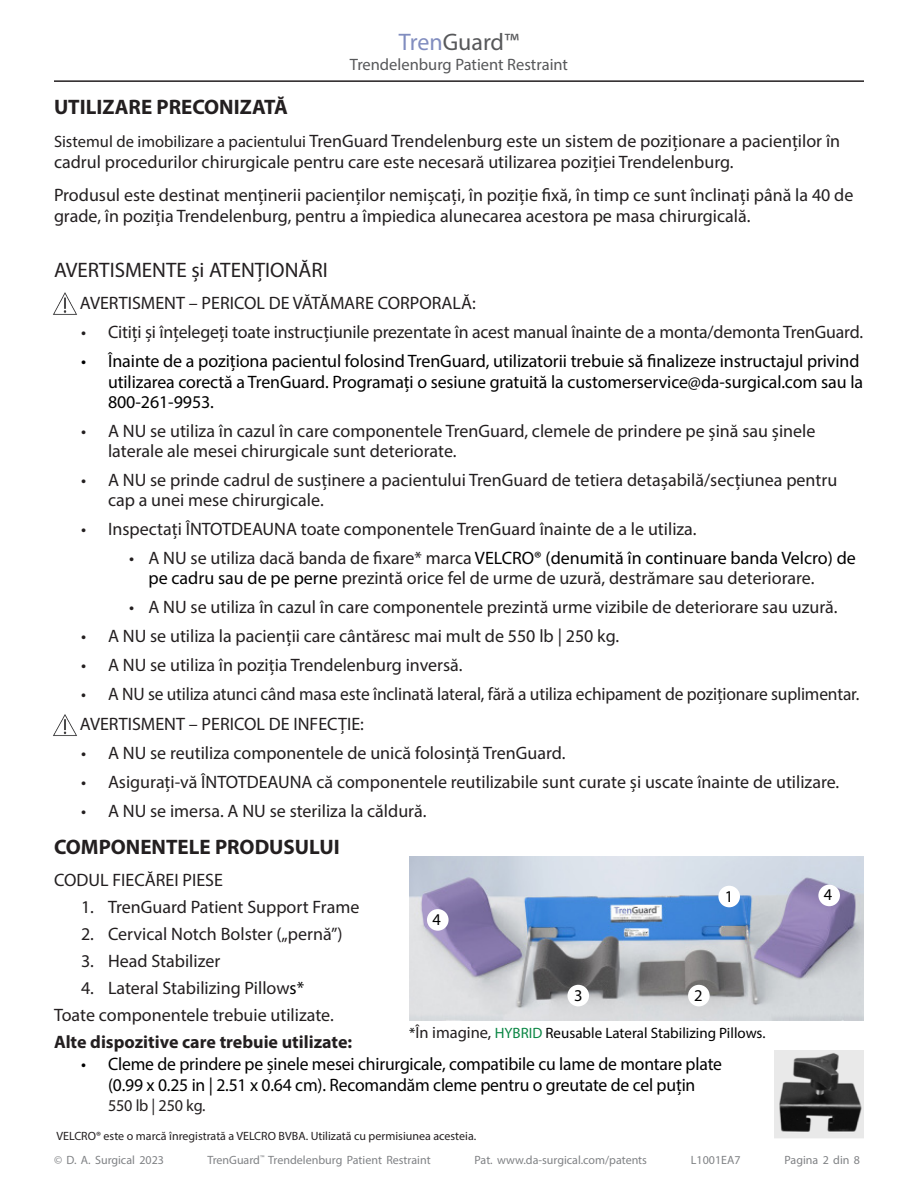
<style>
.page{position:relative;width:918px;height:1188px;background:#fff}
.page>*{position:absolute;margin:0;border:0;box-sizing:border-box;transform-origin:0 0}
.t1{font:24px "Myriad Pro";color:#57585a}
.t2{font:700 21px "Myriad Pro";color:#231f20}
.t3{font:21px "Myriad Pro";color:#231f20}
.t4{font:18px/20.2px "Myriad Pro";color:#231f20}
.t5{font:18px/20.2px "Myriad Pro";letter-spacing:-.005em;color:#000}
.t6{font:700 18px "Myriad Pro";color:#231f20}
.t7{font:16.5px "Myriad Pro";color:#57585a}
.t8{font:16.5px "Myriad Pro";letter-spacing:-.01em;color:#231f20}
.t9{font:16.5px "Myriad Pro";color:#000}
.t10{font:15px "Myriad Pro";color:#000}
.t11{font:12px "Myriad Pro";color:#808285}
.t12{font:12px "Myriad Pro";color:#231f20}
.s1{color:#818dbf}
.s2{font-size:16.5px}
.s3{color:#000}
.s4{font-size:16.5px;color:#231f20}
.s5{color:#0a8644}
</style>
<div class="page">
<hr style="left:54px;top:80px;width:810px;height:2px;background:#231f20">
<img style="left:53px;top:292px;width:24px;height:23px">
<img style="left:53px;top:714px;width:24px;height:22px">
<img style="left:774px;top:1051px;width:90px;height:87px">
<img style="left:409px;top:856px;width:455px;height:164px">
<div style="left:718px;top:886px;width:22px;height:21px;background:#fff;border-radius:50%"></div>
<div style="left:688px;top:985px;width:22px;height:21px;background:#fff;border-radius:50%"></div>
<div style="left:567px;top:985px;width:22px;height:21px;background:#fff;border-radius:50%"></div>
<div style="left:427px;top:909px;width:22px;height:22px;background:#fff;border-radius:50%"></div>
<div style="left:818px;top:885px;width:22px;height:21px;background:#fff;border-radius:50%"></div>
<h1 class="t1" style="left:399px;top:28px;width:122px"><span class="s1">Tren</span>Guard™</h1>
<p class="t7" style="left:350px;top:54px;width:220px">Trendelenburg Patient Restraint</p>
<p class="t2" style="left:54px;top:94px;width:235px">UTILIZARE PRECONIZATĂ</p>
<p class="t4" style="left:54px;top:130px;width:788px;line-height:21.6px"><span class="s2">Sistemul de imobilizare a pacientului</span> TrenGuard Trendelenburg este un sistem de poziționare a pacienților în cadrul procedurilor chirurgicale pentru care este necesară utilizarea poziției Trendelenburg.</p>
<p class="t4" style="left:54px;top:184px;width:801px;line-height:21.6px">Produsul este destinat menținerii pacienților nemișcați, în poziție fixă, în timp ce sunt înclinați până la 40 de grade, în poziția Trendelenburg, pentru a împiedica alunecarea acestora pe masa chirurgicală.</p>
<p class="t3" style="left:54px;top:257px;width:275px">AVERTISMENTE și ATENȚIONĂRI</p>
<p class="t4" style="left:80px;top:293px;width:397px">AVERTISMENT – PERICOL DE VĂTĂMARE CORPORALĂ:</p>
<p class="t4" style="left:81px;top:322px;width:784px">• Citiți și înțelegeți toate instrucțiunile prezentate în acest manual înainte de a monta/demonta TrenGuard.</p>
<p class="t5" style="left:108px;top:351px;width:757px;text-indent:-27px">• Înainte de a poziționa pacientul folosind TrenGuard, utilizatorii trebuie să finalizeze instructajul privind utilizarea corectă a TrenGuard. Programați o sesiune gratuită la customerservice@da-surgical.com sau la<br>800-261-9953.</p>
<p class="t4" style="left:108px;top:420px;width:709px;text-indent:-27px">• A NU se utiliza în cazul în care componentele TrenGuard, clemele de prindere pe șină sau șinele laterale ale mesei chirurgicale sunt deteriorate.</p>
<p class="t4" style="left:108px;top:469px;width:731px;text-indent:-27px">• A NU se prinde cadrul de susținere a pacientului TrenGuard de tetiera detașabilă/secțiunea pentru cap a unei mese chirurgicale.</p>
<p class="t4" style="left:81px;top:518px;width:617px">• Inspectați ÎNTOTDEAUNA toate componentele TrenGuard înainte de a le utiliza.</p>
<p class="t4" style="left:148px;top:547px;width:709px;text-indent:-20px">• A NU se utiliza dacă banda de fixare* marca <span class="s3">VELCRO® (denumită în continuare banda Velcro) de pe cadru sau de pe perne</span> prezintă orice fel de urme de uzură, destrămare sau deteriorare.</p>
<p class="t4" style="left:129px;top:597px;width:710px">• A NU se utiliza în cazul în care componentele prezintă urme vizibile de deteriorare sau uzură.</p>
<p class="t4" style="left:81px;top:625px;width:540px">• A NU se utiliza la pacienții care cântăresc mai mult de 550 lb | 250 kg.</p>
<p class="t4" style="left:81px;top:654px;width:383px">• A NU se utiliza în poziția Trendelenburg inversă.</p>
<p class="t4" style="left:81px;top:683px;width:780px">• A NU se utiliza atunci când masa este înclinată lateral, fără a utiliza echipament de poziționare suplimentar.</p>
<p class="t4" style="left:80px;top:713px;width:286px">AVERTISMENT – PERICOL DE INFECȚIE:</p>
<p class="t4" style="left:81px;top:742px;width:486px">• A NU se reutiliza componentele de unică folosință TrenGuard.</p>
<p class="t4" style="left:81px;top:771px;width:760px">• Asigurați-vă ÎNTOTDEAUNA că componentele reutilizabile sunt curate și uscate înainte de utilizare.</p>
<p class="t4" style="left:81px;top:800px;width:347px">• A NU se imersa. A NU se steriliza la căldură.</p>
<p class="t2" style="left:54px;top:833px;width:287px">COMPONENTELE PRODUSULUI</p>
<p class="t4" style="left:54px;top:870px;width:170px">CODUL FIECĂREI PIESE</p>
<p class="t4" style="left:81px;top:897px;width:280px">1. TrenGuard Patient Support Frame</p>
<p class="t4" style="left:81px;top:924px;width:263px">2. Cervical Notch Bolster („pernă”)</p>
<p class="t4" style="left:81px;top:951px;width:141px">3. Head Stabilizer</p>
<p class="t4" style="left:81px;top:978px;width:225px">4. Lateral Stabilizing Pillow<span class="s3">s*</span></p>
<p class="t4" style="left:54px;top:1005px;width:281px">Toate componentele trebuie utilizate.</p>
<p class="t6" style="left:54px;top:1030px;width:300px">Alte dispozitive care trebuie utilizate:</p>
<p class="t5" style="left:81px;top:1053px;width:643px;line-height:21.6px;text-align:center">• Cleme de prindere pe șinele mesei chirurgicale, compatibile cu lame de montare plate (0.99 x 0.25 in | 2.51 x 0.64 cm). Recomandăm cleme pentru o greutate de cel puțin</p>
<p class="t8" style="left:108px;top:1096px;width:99px">550 lb | 250 kg.</p>
<p class="t9" style="left:824px;top:885px;width:10px">4</p>
<p class="t9" style="left:725px;top:886px;width:10px">1</p>
<p class="t9" style="left:432px;top:909px;width:10px">4</p>
<p class="t9" style="left:574px;top:986px;width:10px">3</p>
<p class="t9" style="left:694px;top:985px;width:10px">2</p>
<p class="t10" style="left:409px;top:1023px;width:358px">*<span class="s4">În imagine,</span> <span class="s5">HYBRID</span> Reusable Lateral Stabilizing Pillows.</p>
<p class="t12" style="left:57px;top:1129px;width:421px">VELCRO® este o marcă înregistrată a VELCRO BVBA. Utilizată cu permisiunea acesteia.</p>
<p class="t11" style="left:54px;top:1152px;width:112px">© D. A. Surgical 2023</p>
<p class="t11" style="left:207px;top:1152px;width:225px">TrenGuard<sup>™</sup> Trendelenburg Patient Restraint</p>
<p class="t11" style="left:475px;top:1152px;width:174px">Pat. www.da-surgical.com/patents</p>
<p class="t11" style="left:691px;top:1152px;width:51px">L1001EA7</p>
<p class="t11" style="left:785px;top:1152px;width:77px">Pagina 2 din 8</p>
</div>
